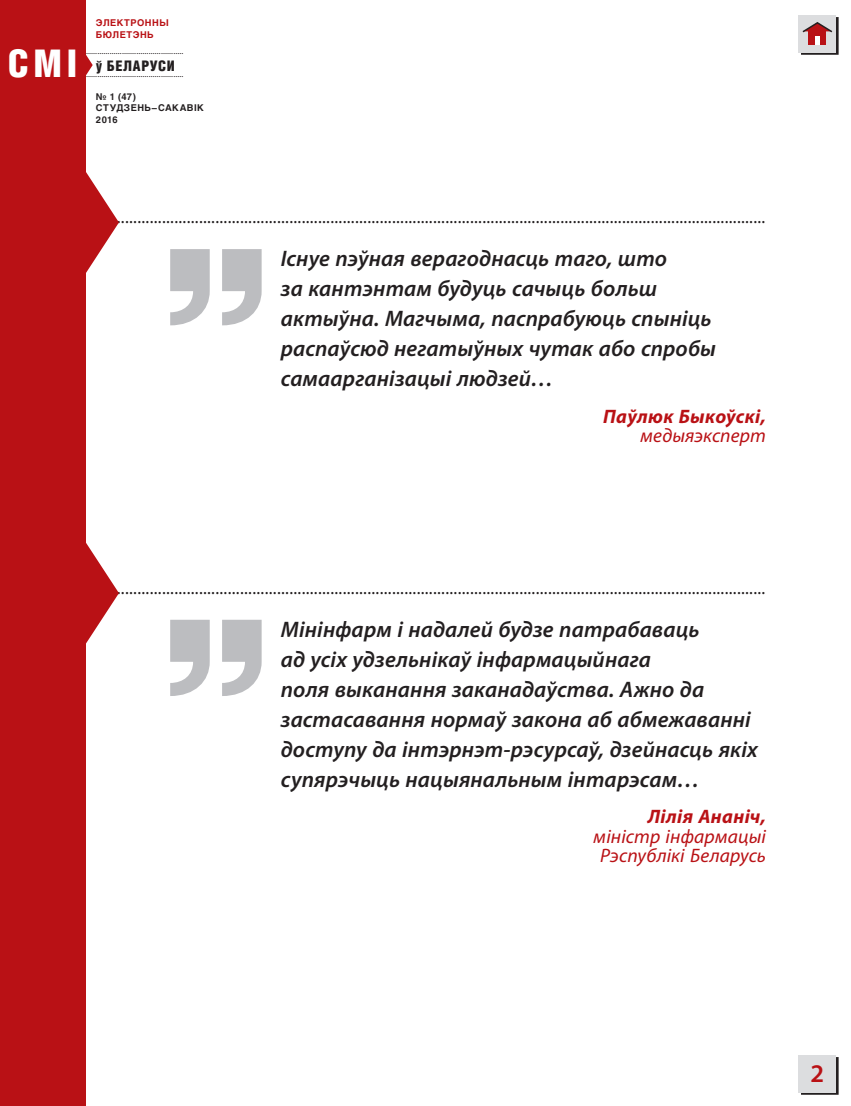
<style>
.page{position:relative;width:851px;height:1106px;background:#fff}
.page>*{position:absolute;margin:0;border:0;box-sizing:border-box;transform-origin:0 0}
.t1{font:38.25px "Helios Cond Black C";color:#fff}
.t2{font:600 25.5px "Myriad Pro";color:#b91115}
.t3{font:italic 600 22.5px/30px "Myriad Pro";letter-spacing:.005em;color:#231f20}
.t4{font:italic 19.5px/19.5px "Myriad Pro";letter-spacing:.005em;color:#b91115;text-align:center}
.t5{font:italic 700 19.5px "Myriad Pro";letter-spacing:.02em;color:#b91115}
.t6{font:18px "Myriad Pro";color:#231f20}
.t7{font:14.55px "Helios Cond Black C";letter-spacing:.035em;color:#231f20}
.t8{font:700 9.3px/11.1px "Helios C";letter-spacing:.05em;color:#231f20}
.t9{font:700 9.3px/12px "Helios C";letter-spacing:.055em;color:#b91115}
.t10{font:9px "Myriad Pro";color:#231f20}
</style>
<div class="page">
<svg style="left:800px;top:17px;width:38px;height:37px"></svg>
<div style="left:798px;top:15px;width:38px;height:37px;background:#dcdddf"></div>
<svg style="left:800px;top:1057px;width:38px;height:37px"></svg>
<div style="left:798px;top:1054px;width:38px;height:38px;background:#dcdddf"></div>
<div style="left:0;top:0;width:85px;height:1106px;background:#b91115"></div>
<svg style="left:85px;top:51px;width:8px;height:28px"></svg>
<div style="left:808px;top:31px;width:17px;height:14px;background:#b91115"></div>
<div style="left:814px;top:36px;width:5px;height:8px;background:#fff"></div>
<svg style="left:802px;top:22px;width:31px;height:12px"></svg>
<svg style="left:170px;top:249px;width:91px;height:76px"></svg>
<svg style="left:170px;top:620px;width:91px;height:76px"></svg>
<svg style="left:85px;top:106px;width:34px;height:233px"></svg>
<svg style="left:85px;top:476px;width:34px;height:233px"></svg>
<p class="t9" style="left:96px;top:17px;width:74px">ЭЛЕКТРОННЫ<br>БЮЛЕТЭНЬ</p>
<h1 class="t1" style="left:8px;top:41px;width:71px">СМI</h1>
<p class="t7" style="left:96px;top:57px;width:80px">ў БЕЛАРУСИ</p>
<p class="t10" style="left:85px;top:46px;width:100px">................................................</p>
<p class="t10" style="left:85px;top:68px;width:100px">................................................</p>
<p class="t8" style="left:96px;top:91px;width:109px">№ 1 (47)<br>СТУДЗЕНЬ–САКАВІК<br>2016</p>
<p class="t6" style="left:117px;top:206px;width:650px">..............................................................................................................................................................</p>
<p class="t3" style="left:281px;top:243px;width:436px">Існуе пэўная верагоднасць таго, што<br>за кантэнтам будуць сачыць больш актыўна. Магчыма, паспрабуюць спыніць распаўсюд негатыўных чутак або спробы самаарганізацыі людзей…</p>
<p class="t5" style="left:603px;top:403px;width:164px">Паўлюк Быкоўскі,</p>
<p class="t4" style="left:640px;top:425px;width:127px">медыяэксперт</p>
<p class="t6" style="left:117px;top:577px;width:650px">..............................................................................................................................................................</p>
<p class="t3" style="left:281px;top:613px;width:478px">Мінінфарм і надалей будзе патрабаваць<br>ад усіх удзельнікаў інфармацыйнага<br>поля выканання заканадаўства. Ажно да застасавання нормаў закона аб абмежаванні доступу да інтэрнэт-рэсурсаў, дзейнасць якіх супярэчыць нацыянальным інтарэсам…</p>
<p class="t5" style="left:647px;top:804px;width:119px">Лілія Ананіч,</p>
<p class="t4" style="left:593px;top:826px;width:174px">міністр інфармацыі<br>Рэспублікі Беларусь</p>
<p class="t2" style="left:810px;top:1057px;width:15px">2</p>
</div>
